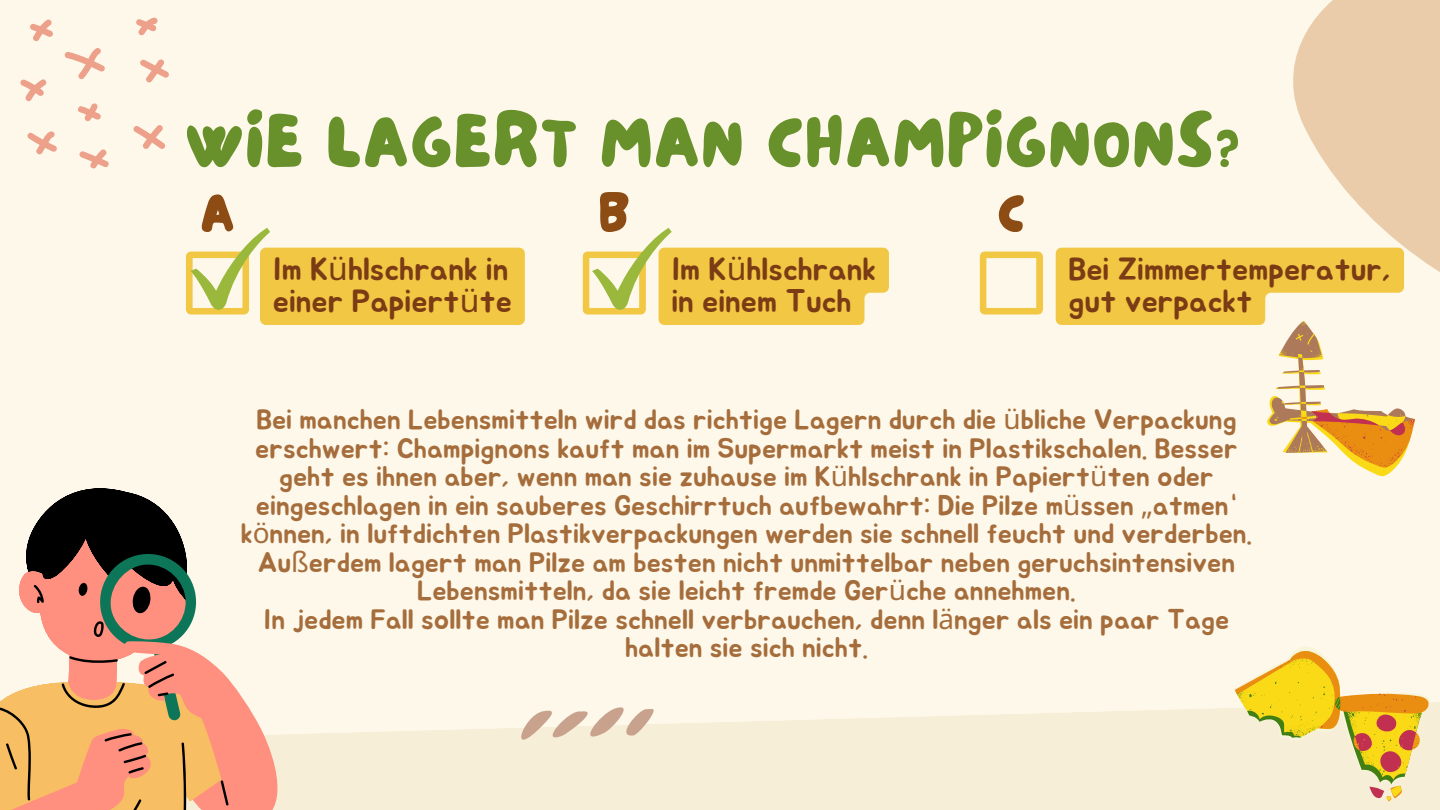
<style>
.page{position:relative;width:1440px;height:810px;background:#fdf8e9}
.page>*{position:absolute;margin:0;border:0;box-sizing:border-box;transform-origin:0 0}
.t1{font:74.4px "NF Lepetitcochon Regular";letter-spacing:.04em;color:#68902b}
.t2{font:56px "NF Lepetitcochon Regular";color:#8c4c14}
.t3{font:32px/32.2px "Jua";color:#7b3c15}
.t4{font:28px/28.5px "Jua";color:#a66d3c;text-align:center}
.s1{font-family:"Noto Sans"}
</style>
<div class="page">
<svg style="left:293px;top:708px;width:1147px;height:102px;background:#f6efd8"></svg>
<div style="left:260px;top:248px;width:265px;height:77px;background:#f1c744;border-radius:6px"></div>
<svg style="left:1056px;top:248px;width:354px;height:229px"></svg>
<svg style="left:1245px;top:0;width:195px;height:441px"></svg>
<svg style="left:1218px;top:647px;width:222px;height:159px"></svg>
<svg style="left:506px;top:707px;width:154px;height:57px"></svg>
<svg style="left:64px;top:48px;width:41px;height:31px"></svg>
<svg style="left:133px;top:125px;width:33px;height:24px"></svg>
<svg style="left:27px;top:131px;width:30px;height:24px"></svg>
<svg style="left:78px;top:103px;width:23px;height:18px"></svg>
<svg style="left:140px;top:59px;width:29px;height:24px"></svg>
<svg style="left:20px;top:79px;width:27px;height:23px"></svg>
<svg style="left:136px;top:17px;width:22px;height:19px"></svg>
<svg style="left:30px;top:19px;width:23px;height:23px"></svg>
<svg style="left:79px;top:149px;width:30px;height:20px"></svg>
<svg style="left:20px;top:488px;width:172px;height:94px"></svg>
<svg style="left:229px;top:680px;width:64px;height:130px;fill:#ff8f7e"></svg>
<svg style="left:0;top:582px;width:229px;height:228px"></svg>
<svg style="left:980px;top:251px;width:63px;height:64px"></svg>
<svg style="left:186px;top:228px;width:84px;height:87px"></svg>
<svg style="left:583px;top:228px;width:306px;height:97px"></svg>
<p class="t1" style="left:186px;top:91px;width:1055px">WIE LAGERT MAN CHAMPIGNONS?</p>
<p class="t2" style="left:201px;top:174px;width:35px">A</p>
<p class="t2" style="left:599px;top:174px;width:32px">B</p>
<h2 class="t2" style="left:998px;top:174px;width:28px">C</h2>
<p class="t3" style="left:273px;top:254px;width:241px">Im K<span class="s1">ü</span>hlschrank in einer Papiert<span class="s1">ü</span>te</p>
<h1 class="t3" style="left:671px;top:254px;width:206px">Im K<span class="s1">ü</span>hlschrank in einem Tuch</h1>
<p class="t3" style="left:1069px;top:254px;width:324px">Bei Zimmertemperatur, gut verpackt</p>
<p class="t4" style="left:241px;top:406px;width:1013px">Bei manchen Lebensmitteln wird das richtige Lagern durch die <span class="s1">ü</span>bliche Verpackung erschwert: Champignons kauft man im Supermarkt meist in Plastikschalen. Besser geht es ihnen aber, wenn man sie zuhause im K<span class="s1">ü</span>hlschrank in Papiert<span class="s1">ü</span>ten oder eingeschlagen in ein sauberes Geschirrtuch aufbewahrt: Die Pilze m<span class="s1">ü</span>ssen <span class="s1">„</span>atmen“ k<span class="s1">ö</span>nnen, in luftdichten Plastikverpackungen werden sie schnell feucht und verderben.</p>
<p class="t4" style="left:258px;top:549px;width:979px">Au<span class="s1">ß</span>erdem lagert man Pilze am besten nicht unmittelbar neben geruchsintensiven<br>Lebensmitteln, da sie leicht fremde Ger<span class="s1">ü</span>che annehmen.</p>
<p class="t4" style="left:264px;top:606px;width:967px">In jedem Fall sollte man Pilze schnell verbrauchen, denn l<span class="s1">ä</span>nger als ein paar Tage halten sie sich nicht.</p>
</div>
